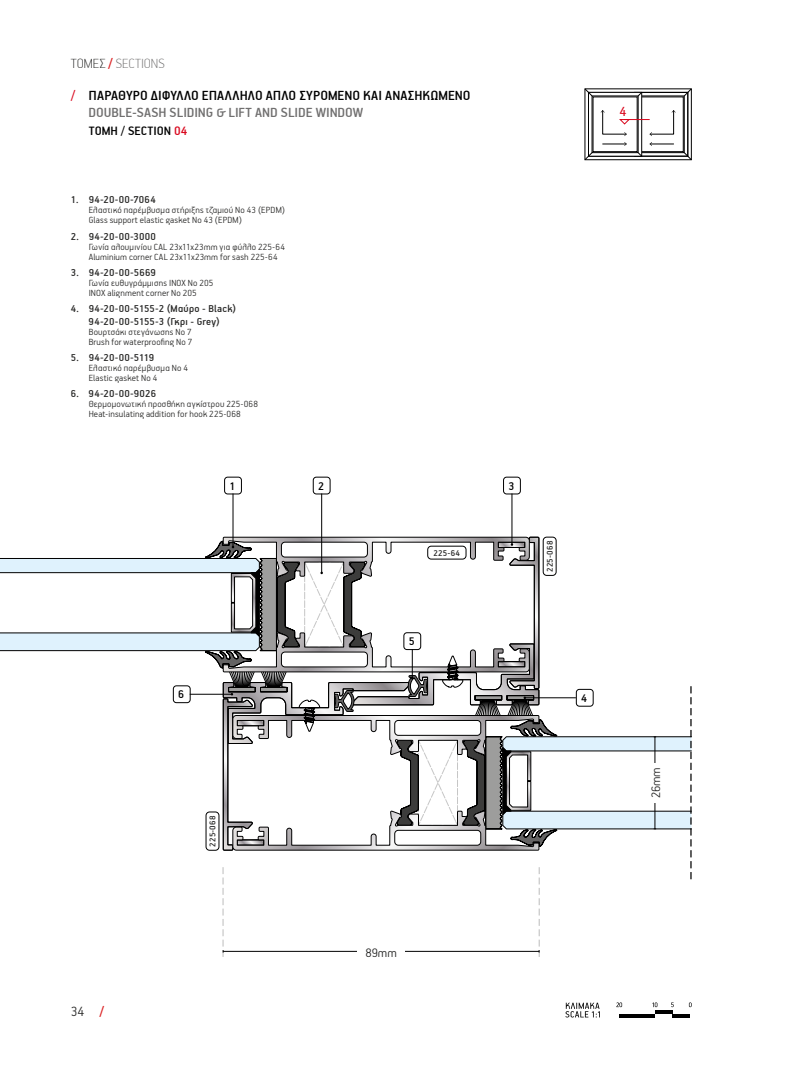
<style>
.page{position:relative;width:798px;height:1081px;background:#fff}
.page>*{position:absolute;margin:0;border:0;box-sizing:border-box;transform-origin:0 0}
.t1{font:500 15px/17.5px "PF Handbook Pro";color:#000}
.t2{font:100 15px "PF Handbook Pro";color:#706f6f}
.t3{font:300 15px "PF Handbook Pro";color:#282827}
.t4{font:15px "PF Handbook Pro";color:#d9081e}
.t5{font:500 13.75px "PF Handbook Pro";letter-spacing:.005em;color:#000}
.t6{font:300 13.75px "PF Handbook Pro";letter-spacing:-.005em;color:#282827}
.t7{font:500 12.5px "PF Handbook Pro";color:#000}
.t8{font:500 11.25px/12.5px "PF Handbook Pro";letter-spacing:.015em;color:#282827;text-align:center}
.t9{font:500 11.25px "PF Handbook Pro";letter-spacing:-.01em;color:#282827}
.t10{font:300 10px/10px "PF Handbook Pro";letter-spacing:.02em;color:#282827}
.t11{font:500 9.38px "PF Handbook Pro";letter-spacing:.01em;color:#282827}
.s1{color:#282827}
.s2{font-weight:700;color:#db2325}
.s3{color:#d9081e}
.s4{color:#706f6f}
</style>
<div class="page">
<hr style="left:619px;top:1014px;width:35px;height:4px;background:#000">
<hr style="left:654px;top:1010px;width:18px;height:4px;background:#000">
<hr style="left:672px;top:1014px;width:18px;height:4px;background:#000">
<svg style="left:652px;top:1002px;width:5px;height:5px"></svg>
<svg style="left:616px;top:1002px;width:6px;height:5px"></svg>
<svg style="left:565px;top:1002px;width:34px;height:15px"></svg>
<div style="left:224px;top:477px;width:18px;height:17px;border:1px solid #000;border-radius:3px"></div>
<div style="left:503px;top:477px;width:17px;height:17px;border:1px solid #000;border-radius:3px"></div>
<div style="left:313px;top:477px;width:17px;height:17px;border:1px solid #000;border-radius:3px"></div>
<hr style="left:232px;top:493px;width:1px;height:54px;background:#000">
<hr style="left:511px;top:493px;width:1px;height:51px;background:#000">
<hr style="left:321px;top:493px;width:1px;height:80px;background:#000">
<svg style="left:0;top:536px;width:691px;height:421px"></svg>
<svg style="left:584px;top:88px;width:107px;height:72px"></svg>
<h1 class="t2" style="left:71px;top:55px;width:95px"><span class="s1">ΤΟΜΕΣ</span> <span class="s2">/</span> SECTIONS</h1>
<h1 class="t1" style="left:89px;top:86px;width:383px;text-indent:-18px"><span class="s3">/</span> ΠΑΡΑΘΥΡΟ ΔΙΦΥΛΛΟ ΕΠΑΛΛΗΛΟ ΑΠΛΟ ΣΥΡΟΜΕΝΟ ΚΑΙ ΑΝΑΣΗΚΩΜΕΝΟ<br><span class="s4">DOUBLE-SASH SLIDING &amp; LIFT AND SLIDE WINDOW</span></h1>
<h2 class="t5" style="left:89px;top:122px;width:100px">ΤΟΜΗ / SECTION <span class="s3">04</span></h2>
<p class="t8" style="left:71px;top:193px;width:86px">1. 94-20-00-7064</p>
<p class="t10" style="left:89px;top:205px;width:198px">Ελαστικό παρέμβυσμα στήριξης τζαμιού Νο 43 (EPDM)<br>Glass support elastic gasket No 43 (EPDM)</p>
<p class="t8" style="left:71px;top:229px;width:86px">2. 94-20-00-3000</p>
<p class="t10" style="left:89px;top:241px;width:198px">Γωνία αλουμινίου CAL 23x11x23mm για φύλλο 225-64<br>Aluminium corner CAL 23x11x23mm for sash 225-64</p>
<p class="t8" style="left:71px;top:266px;width:87px">3. 94-20-00-5669</p>
<p class="t10" style="left:89px;top:277px;width:126px">Γωνία ευθυγράμμισης INOX Νο 205<br>INOX alignment corner No 205</p>
<p class="t8" style="left:71px;top:302px;width:167px">4. 94-20-00-5155-2 (Μαύρο - Black)<br>94-20-00-5155-3 (Γκρι - Grey)</p>
<p class="t10" style="left:89px;top:326px;width:105px">Βουρτσάκι στεγάνωσης Νο 7<br>Brush for waterproofing No 7</p>
<p class="t9" style="left:71px;top:350px;width:85px">5. 94-20-00-5119</p>
<p class="t10" style="left:89px;top:362px;width:101px">Ελαστικό παρέμβυσμα No 4<br>Elastic gasket No 4</p>
<p class="t8" style="left:71px;top:387px;width:87px">6. 94-20-00-9026</p>
<p class="t10" style="left:89px;top:399px;width:171px">Θερμομονωτική προσθήκη αγκίστρου 225-068<br>Heat-insulating addition for hook 225-068</p>
<p class="t7" style="left:229px;top:478px;width:8px">1</p>
<p class="t7" style="left:508px;top:478px;width:8px">3</p>
<p class="t7" style="left:318px;top:478px;width:8px">2</p>
<p class="t7" style="left:178px;top:687px;width:8px">6</p>
<p class="t11" style="left:433px;top:547px;width:28px">225-64</p>
<p class="t11" style="left:544px;top:572px;width:33px;rotate:-90deg">225-068</p>
<p class="t7" style="left:408px;top:633px;width:8px">5</p>
<p class="t7" style="left:581px;top:690px;width:8px">4</p>
<p class="t11" style="left:207px;top:846px;width:33px;rotate:-90deg">225-068</p>
<h1 class="t4" style="left:619px;top:102px;width:9px">4</h1>
<h2 class="t6" style="left:647px;top:798px;width:33px;rotate:-90deg">26mm</h2>
<h1 class="t3" style="left:71px;top:1002px;width:35px">34 <span class="s2">/</span></h1>
<h2 class="t6" style="left:365px;top:944px;width:33px">89mm</h2>
</div>
